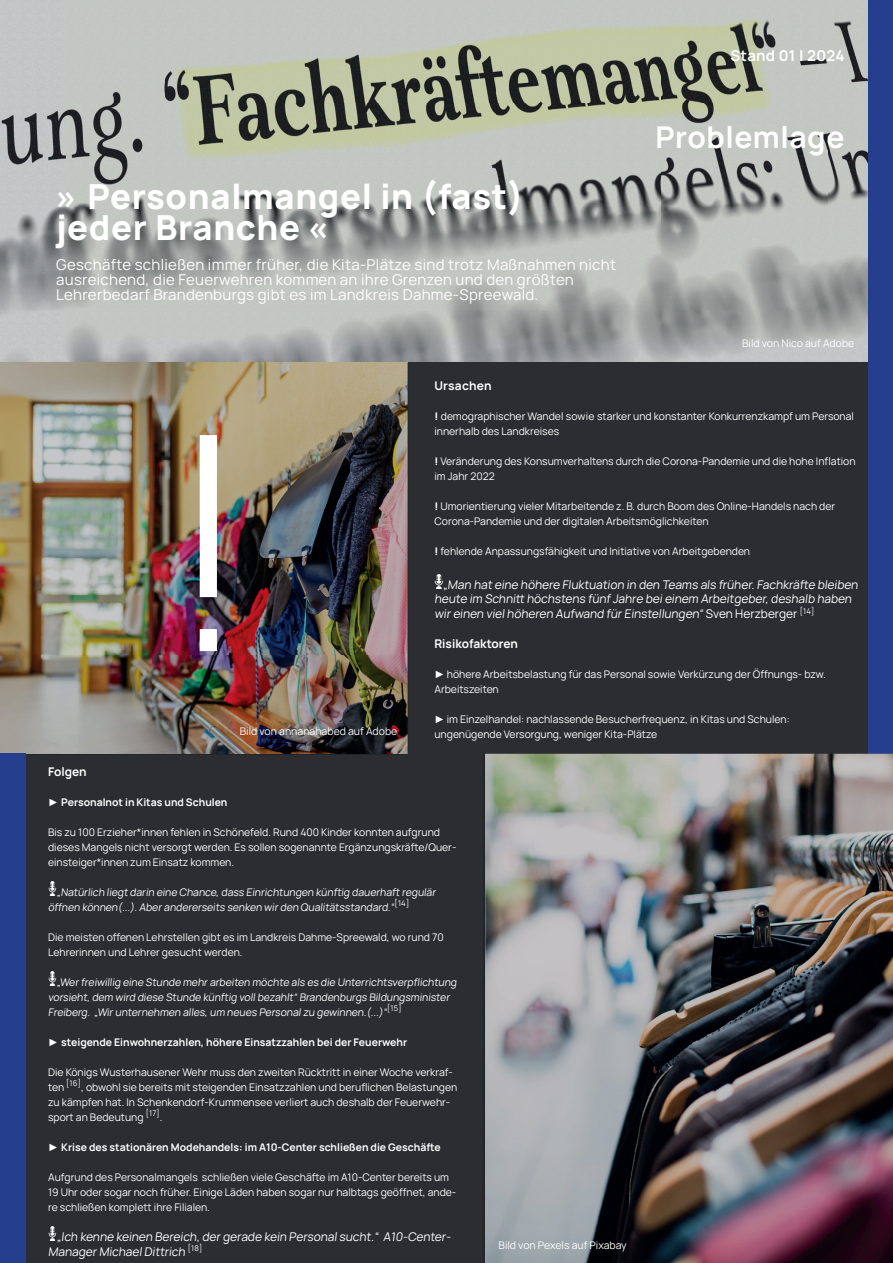
<style>
.page{position:relative;width:893px;height:1263px;background:#fff}
.page>*{position:absolute;margin:0;border:0;box-sizing:border-box;transform-origin:0 0}
.t1{font:300 300px "Manrope";color:#fff}
.t2{font:800 34.5px/31.5px "Manrope";letter-spacing:.02em;color:#fff}
.t3{font:700 30px "Manrope";letter-spacing:.02em;color:#fff}
.t4{font:15px/15px "Manrope";letter-spacing:.02em;color:#fff}
.t5{font:700 15px "Manrope";letter-spacing:.02em;color:#fff}
.t6{font:12px/14.7px "Manrope";letter-spacing:-.01em;color:#fff}
.t7{font:700 12px "Manrope";color:#fff}
.t8{font:700 12px "Manrope";letter-spacing:.02em;color:#fff}
.t9{font:10.5px/15px "Manrope";color:#fff}
.t10{font:700 10.5px "Manrope";color:#fff}
.s1{font-weight:800}
.s2{font-family:"Arial"}
.s3{font-family:"Arial";font-weight:400}
</style>
<div class="page">
<img style="left:0;top:0;width:869px;height:362px">
<div style="left:0;top:754px;width:485px;height:509px;background:#2b2d30"></div>
<div style="left:408px;top:362px;width:485px;height:392px;background:#2b2d30"></div>
<img style="left:434px;top:574px;width:9px;height:15px">
<div style="left:869px;top:0;width:24px;height:763px;background:#253f8e"></div>
<img style="left:0;top:363px;width:408px;height:391px">
<hr style="left:0;top:754px;width:408px;height:1px;background:#222529">
<img style="left:48px;top:881px;width:9px;height:15px">
<img style="left:48px;top:971px;width:9px;height:15px">
<img style="left:48px;top:1226px;width:9px;height:15px">
<hr style="left:484px;top:754px;width:1px;height:509px;background:#222529">
<div style="left:0;top:754px;width:25px;height:509px;background:#253f8e"></div>
<img style="left:485px;top:754px;width:408px;height:509px">
<h3 class="t5" style="left:730px;top:44px;width:116px">Stand 01 | 2024</h3>
<h2 class="t2" style="left:56px;top:177px;width:469px">» Personalmangel in (fast) jeder Branche «</h2>
<h3 class="t4" style="left:56px;top:256px;width:561px">Geschäfte schließen immer früher, die Kita-Plätze sind trotz Maßnahmen nicht ausreichend, die Feuerwehren kommen an ihre Grenzen und den größten<br>Lehrerbedarf Brandenburgs gibt es im Landkreis Dahme-Spreewald.</h3>
<h3 class="t3" style="left:655px;top:112px;width:191px">Problemlage</h3>
<p class="t9" style="left:742px;top:335px;width:114px">Bild von Nico auf Adobe</p>
<h1 class="t1" style="left:164px;top:331px;width:91px">!</h1>
<p class="t9" style="left:240px;top:723px;width:159px">Bild von annanahabed auf Adobe</p>
<p class="t8" style="left:434px;top:376px;width:59px">Ursachen</p>
<p class="t9" style="left:434px;top:408px;width:421px"><span class="s1">!</span> demographischer Wandel sowie starker und konstanter Konkurrenzkampf um Personal innerhalb des Landkreises</p>
<p class="t9" style="left:434px;top:453px;width:423px"><span class="s1">!</span> Veränderung des Konsumverhaltens durch die Corona-Pandemie und die hohe Inflation im Jahr 2022</p>
<p class="t9" style="left:434px;top:498px;width:402px"><span class="s1">!</span> Umorientierung vieler Mitarbeitende z. B. durch Boom des Online-Handels nach der<br>Corona-Pandemie und der digitalen Arbeitsmöglichkeiten</p>
<p class="t9" style="left:434px;top:543px;width:317px"><span class="s1">!</span> fehlende Anpassungsfähigkeit und Initiative von Arbeitgebenden</p>
<p class="t6" style="left:434px;top:576px;width:427px;text-indent:9px">„Man hat eine höhere Fluktuation in den Teams als früher.Fachkräfte bleiben heute im Schnitthöchstens fünf Jahre beieinem Arbeitgeber,deshalb haben wir einen vielhöheren Aufwand für Einstellungen“ Sve n H e rz b e rg e r <sup>[</sup> <sup>1</sup> <sup>4</sup> <sup>]</sup></p>
<p class="t7" style="left:434px;top:634px;width:85px">Risikofaktoren</p>
<p class="t9" style="left:434px;top:666px;width:393px"><span class="s2">►</span> höhere Arbeitsbelastung für das Personal sowie Verkürzung der Öffnungs- bzw.<br>Arbeitszeiten</p>
<p class="t9" style="left:434px;top:711px;width:357px"><span class="s2">►</span> im Einzelhandel: nachlassende Besucherfrequenz, in Kitas und Schulen: ungenügende Versorgung, weniger Kita-Plätze</p>
<p class="t7" style="left:48px;top:761px;width:40px">Folgen</p>
<p class="t10" style="left:48px;top:793px;width:181px"><span class="s2">►</span> Personalnot in Kitas und Schulen</p>
<p class="t9" style="left:48px;top:824px;width:410px">Bis zu 100 Erzieher*innen fehlen in Schönefeld. Rund 400 Kinder konnten aufgrund dieses Mangels nicht versorgt werden. Es sollen sogenannte Ergänzungskräfte/Quer&shy;einsteiger*innen zum Einsatz kommen.</p>
<p class="t9" style="left:48px;top:884px;width:391px;text-indent:9px">„Natürlich liegt darin eine Chance,dass Einrichtungen künftig dauerhaft regulär öffnen können(...).Aber andererseits senken wir den Qualitätsstandard.“<sup>[</sup> <sup>1</sup> <sup>4</sup> <sup>]</sup></p>
<p class="t9" style="left:48px;top:929px;width:397px">Die meisten offenen Lehrstellen gibt es im Landkreis Dahme-Spreewald, wo rund 70<br>Lehrerinnen und Lehrer gesucht werden.</p>
<p class="t9" style="left:48px;top:974px;width:412px;text-indent:9px">„Wer freiwillig eine Stunde mehr arbeiten möchte als es die Unterrichtsverpflichtung vorsieht,dem wird diese Stunde künftig vollbezahlt“ Brandenburgs Bildungsminister<br>Freiberg. „Wir unternehmen alles,um neues Personalzu gewinnen.(...)“<sup>[</sup> <sup>1</sup> <sup>5</sup> <sup>]</sup></p>
<p class="t10" style="left:48px;top:1033px;width:361px"><span class="s2">►</span> steigende Einwohnerzahlen, höhere Einsatzzahlen bei der Feuerwehr</p>
<p class="t9" style="left:48px;top:1064px;width:411px">Die Königs Wusterhausener Wehr muss den zweiten Rücktritt in einer Woche verkraf&shy;ten <sup>[16]</sup>, obwohl sie bereits mit steigenden Einsatzzahlen und beruflichen Belastungen zu kämpfen hat. In Schenkendorf-Krummensee verliert auch deshalb der Feuerwehr&shy;sport an Bedeutung <sup>[17]</sup>.</p>
<p class="t10" style="left:48px;top:1138px;width:394px"><span class="s3">►</span> Krise des stationären Modehandels: im A10-Center schließen die Geschäfte</p>
<p class="t9" style="left:48px;top:1169px;width:410px">Aufgrund des Personalmangels schließen viele Geschäfte im A10-Center bereits um<br>19 Uhr oder sogar noch früher. Einige Läden haben sogar nur halbtags geöffnet, ande&shy;re schließen komplett ihre Filialen.</p>
<p class="t6" style="left:48px;top:1228px;width:406px;line-height:15.1px;text-indent:9px">„Ich kenne keinen Bereich,der gerade kein Personalsucht.“ A10-Center-<br>Manager MichaelDittrich <sup>[</sup> <sup>1</sup> <sup>8</sup> <sup>]</sup></p>
<p class="t9" style="left:499px;top:1237px;width:130px">Bild von Pexels auf Pixabay</p>
</div>
